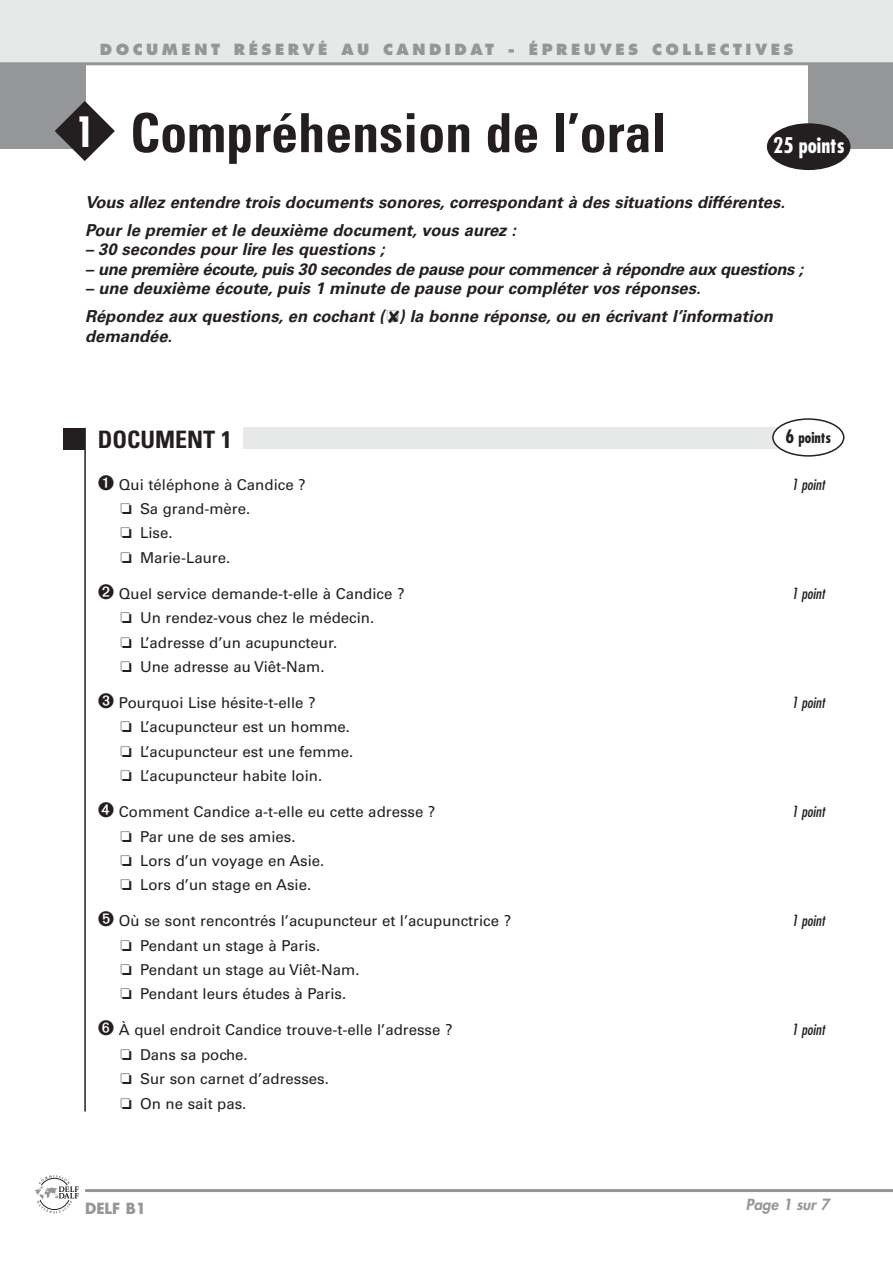
<style>
.page{position:relative;width:893px;height:1263px;background:#fff}
.page>*{position:absolute;margin:0;border:0;box-sizing:border-box;transform-origin:0 0}
.t1{font:700 condensed 54px "Univers";color:#231f20}
.t2{font:700 condensed 40.65px "Futura";color:#fff}
.t3{font:700 condensed 24px "Univers";color:#231f20}
.t4{font:700 condensed 21px "Futura";color:#fff}
.t5{font:italic 700 16.5px/28px "Univers";color:#231f20}
.t6{font:italic 700 16.5px "Univers";letter-spacing:-.02em;color:#231f20}
.t7{font:15px/24.5px "Univers";color:#231f20}
.t8{font:800 15px "Futura";letter-spacing:.235em;color:#949698}
.t9{font:italic condensed 15px "Futura";color:#231f20}
.t10{font:italic 800 15px "Futura";color:#949698}
.t11{font:700 condensed 15px "Futura";color:#231f20}
.t12{font:700 15px "Futura";color:#949698}
.s1{color:#949698}
.s2{font-size:18px}
</style>
<div class="page">
<div style="left:808px;top:64px;width:84px;height:85px;background:#949698"></div>
<div style="left:0;top:64px;width:85px;height:85px;background:#949698"></div>
<div style="left:0;top:0;width:892px;height:64px;background:#e7e8e8"></div>
<hr style="left:85px;top:1189px;width:807px;height:3px;background:#949698">
<hr style="left:0;top:62px;width:892px;height:3px;background:#949698">
<svg style="left:34px;top:1175px;width:45px;height:39px"></svg>
<div style="left:243px;top:428px;width:565px;height:21px;background:#e7e8e8"></div>
<svg style="left:772px;top:418px;width:72px;height:39px"></svg>
<div style="left:64px;top:428px;width:21px;height:21px;background:#231f20"></div>
<hr style="left:84px;top:428px;width:2px;height:683px;background:#231f20">
<div style="left:766px;top:123px;width:84px;height:47px;background:#231f20;border-radius:50%"></div>
<svg style="left:55px;top:101px;width:60px;height:60px"></svg>
<p class="t8" style="left:100px;top:43px;width:695px">DOCUMENT RÉSERVÉ AU CANDIDAT - ÉPREUVES COLLECTIVES</p>
<h2 class="t2" style="left:75px;top:114px;width:21px">1</h2>
<h1 class="t1" style="left:130px;top:113px;width:538px">Compréhension de l’oral</h1>
<h3 class="t4" style="left:773px;top:136px;width:73px">25 points</h3>
<p class="t5" style="left:85px;top:189px;width:701px">Vous allez entendre trois documents sonores, correspondant à des situations différentes.<br>Pour le premier et le deuxième document, vous aurez :</p>
<p class="t5" style="left:85px;top:237px;width:301px">– 30 secondes pour lire les questions ;</p>
<p class="t6" style="left:85px;top:263px;width:719px">– une première écoute, puis 30 secondes de pause pour commencer à répondre aux questions ;</p>
<p class="t5" style="left:85px;top:276px;width:689px">– une deuxième écoute, puis 1 minute de pause pour compléter vos réponses.<br>Répondez aux questions, en cochant (<span class="s1">❏</span>) la bonne réponse, ou en écrivant l’information</p>
<p class="t5" style="left:85px;top:323px;width:89px">demandée.</p>
<p class="t11" style="left:785px;top:430px;width:47px"><span class="s2">6</span> points</p>
<h3 class="t3" style="left:98px;top:431px;width:135px">DOCUMENT 1</h3>
<p class="t7" style="left:98px;top:474px;width:209px">➊ Qui téléphone à Candice ?</p>
<p class="t9" style="left:792px;top:477px;width:34px">1 point</p>
<p class="t7" style="left:120px;top:498px;width:131px">❏ Sa grand-mère. ❏ Lise.<br>❏ Marie-Laure.</p>
<p class="t7" style="left:98px;top:583px;width:308px">➋ Quel service demande-t-elle à Candice ?</p>
<p class="t9" style="left:792px;top:586px;width:34px">1 point</p>
<p class="t7" style="left:120px;top:607px;width:255px">❏ Un rendez-vous chez le médecin. ❏ L’adresse d’un acupuncteur.<br>❏ Une adresse au Viêt-Nam.</p>
<p class="t7" style="left:98px;top:692px;width:219px">➌ Pourquoi Lise hésite-t-elle ?</p>
<p class="t9" style="left:792px;top:696px;width:34px">1 point</p>
<p class="t7" style="left:120px;top:716px;width:234px">❏ L’acupuncteur est un homme. ❏ L’acupuncteur est une femme. ❏ L’acupuncteur habite loin.</p>
<p class="t7" style="left:98px;top:801px;width:339px">➍ Comment Candice a-t-elle eu cette adresse ?</p>
<p class="t9" style="left:792px;top:805px;width:34px">1 point</p>
<p class="t7" style="left:120px;top:825px;width:205px">❏ Par une de ses amies.<br>❏ Lors d’un voyage en Asie. ❏ Lors d’un stage en Asie.</p>
<p class="t7" style="left:98px;top:910px;width:415px">➎ Où se sont rencontrés l’acupuncteur et l’acupunctrice ?</p>
<p class="t9" style="left:792px;top:914px;width:34px">1 point</p>
<p class="t7" style="left:120px;top:934px;width:241px">❏ Pendant un stage à Paris.<br>❏ Pendant un stage au Viêt-Nam. ❏ Pendant leurs études à Paris.</p>
<p class="t7" style="left:98px;top:1019px;width:356px">➏ À quel endroit Candice trouve-t-elle l’adresse ?</p>
<p class="t9" style="left:792px;top:1023px;width:34px">1 point</p>
<p class="t7" style="left:120px;top:1044px;width:210px">❏ Dans sa poche.<br>❏ Sur son carnet d’adresses. ❏ On ne sait pas.</p>
<p class="t12" style="left:85px;top:1201px;width:63px">DELF B1</p>
<p class="t10" style="left:745px;top:1198px;width:85px">Page 1 sur 7</p>
</div>
